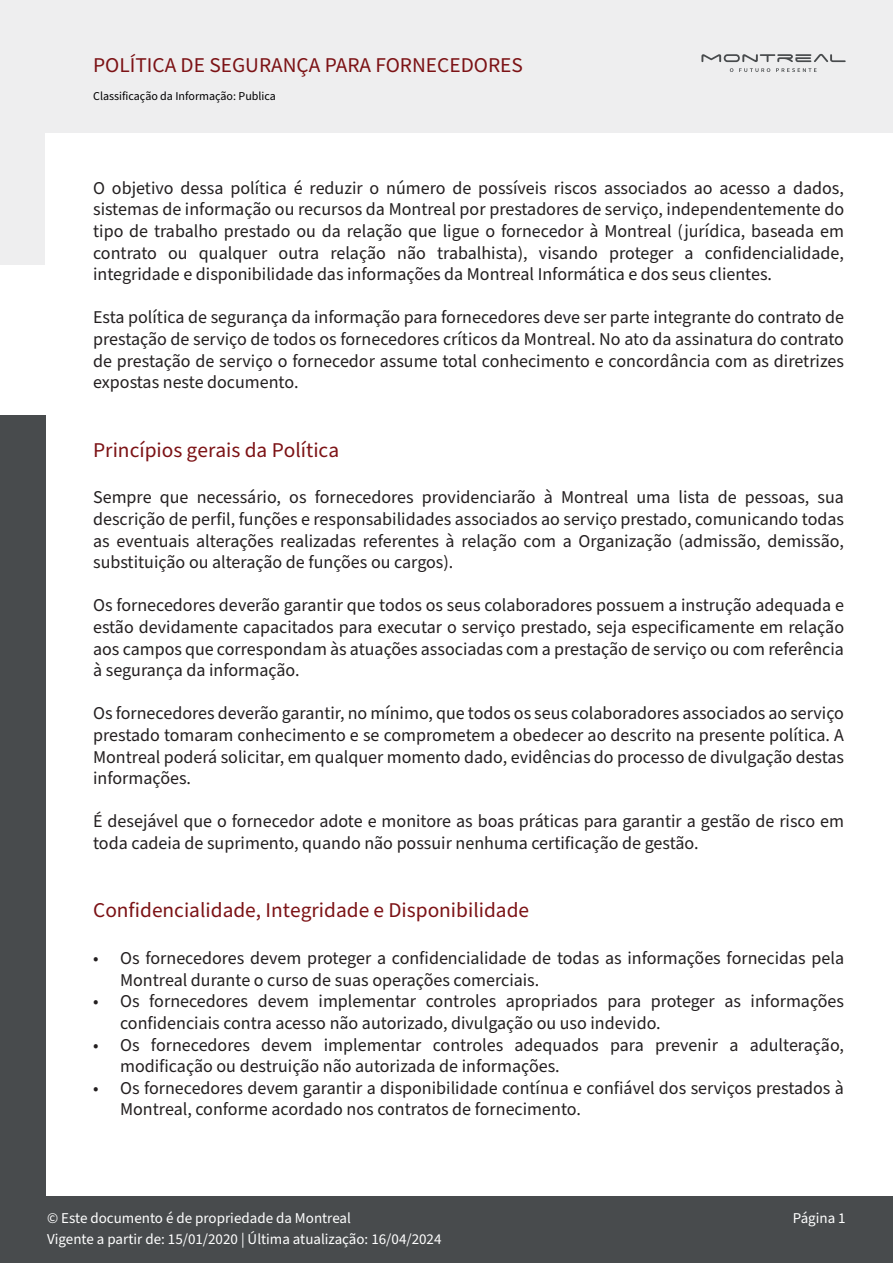
<style>
.page{position:relative;width:893px;height:1263px;background:#fff}
.page>*{position:absolute;margin:0;border:0;box-sizing:border-box;transform-origin:0 0}
.t1{font:21px "Source Sans Pro";color:#7c1215}
.t2{font:18px/21.6px "Source Sans Pro";color:#231f20;text-align:justify}
.t3{font:15px/21px "Source Sans Pro";color:#fff}
.t4{font:12px "Source Sans Pro";color:#000001}
</style>
<div class="page">
<div style="left:0;top:415px;width:45px;height:848px;background:#484b4d"></div>
<div style="left:0;top:0;width:45px;height:264px;background:#eeeeef"></div>
<div style="left:0;top:0;width:893px;height:132px;background:#eeeeef"></div>
<div style="left:0;top:1197px;width:893px;height:66px;background:#484b4d"></div>
<svg style="left:701px;top:54px;width:145px;height:18px"></svg>
<p class="t1" style="left:93px;top:51px;width:431px">POLÍTICA DE SEGURANÇA PARA FORNECEDORES</p>
<p class="t4" style="left:93px;top:88px;width:184px">Classificação da Informação: Publica</p>
<p class="t2" style="left:93px;top:178px;width:752px">O objetivo dessa política é reduzir o número de possíveis riscos associados ao acesso a dados, sistemas de informação ou recursos da Montreal por prestadores de serviço, independentemente do tipo de trabalho prestado ou da relação que ligue o fornecedor à Montreal (jurídica, baseada em contrato ou qualquer outra relação não trabalhista), visando proteger a confidencialidade, integridade e disponibilidade das informações da Montreal Informática e dos seus clientes.</p>
<p class="t2" style="left:93px;top:307px;width:753px">Esta política de segurança da informação para fornecedores deve ser parte integrante do contrato de prestação de serviço de todos os fornecedores críticos da Montreal. No ato da assinatura do contrato de prestação de serviço o fornecedor assume total conhecimento e concordância com as diretrizes expostas neste documento.</p>
<p class="t1" style="left:93px;top:436px;width:247px">Princípios gerais da Política</p>
<p class="t2" style="left:93px;top:487px;width:752px">Sempre que necessário, os fornecedores providenciarão à Montreal uma lista de pessoas, sua descrição de perfil, funções e responsabilidades associados ao serviço prestado, comunicando todas as eventuais alterações realizadas referentes à relação com a Organização (admissão, demissão, substituição ou alteração de funções ou cargos).</p>
<p class="t2" style="left:93px;top:595px;width:752px">Os fornecedores deverão garantir que todos os seus colaboradores possuem a instrução adequada e estão devidamente capacitados para executar o serviço prestado, seja especificamente em relação aos campos que correspondam às atuações associadas com a prestação de serviço ou com referência à segurança da informação.</p>
<p class="t2" style="left:93px;top:703px;width:752px">Os fornecedores deverão garantir, no mínimo, que todos os seus colaboradores associados ao serviço prestado tomaram conhecimento e se comprometem a obedecer ao descrito na presente política. A Montreal poderá solicitar, em qualquer momento dado, evidências do processo de divulgação destas informações.</p>
<p class="t2" style="left:93px;top:811px;width:752px">É desejável que o fornecedor adote e monitore as boas práticas para garantir a gestão de risco em toda cadeia de suprimento, quando não possuir nenhuma certificação de gestão.</p>
<p class="t1" style="left:93px;top:896px;width:438px">Confidencialidade, Integridade e Disponibilidade</p>
<p class="t2" style="left:120px;top:948px;width:725px;text-indent:-27px">• Os fornecedores devem proteger a confidencialidade de todas as informações fornecidas pela<br>Montreal durante o curso de suas operações comerciais.</p>
<p class="t2" style="left:120px;top:991px;width:725px;text-indent:-27px">• Os fornecedores devem implementar controles apropriados para proteger as informações confidenciais contra acesso não autorizado, divulgação ou uso indevido.</p>
<p class="t2" style="left:120px;top:1034px;width:725px;text-indent:-27px">• Os fornecedores devem implementar controles adequados para prevenir a adulteração, modificação ou destruição não autorizada de informações.</p>
<p class="t2" style="left:120px;top:1078px;width:725px;text-indent:-27px">• Os fornecedores devem garantir a disponibilidade contínua e confiável dos serviços prestados à<br>Montreal, conforme acordado nos contratos de fornecimento.</p>
<p class="t3" style="left:47px;top:1207px;width:396px">© Este documento é de propriedade da Montreal<br>Vigente a partir de: 15/01/2020 | Última atualização: 16/04/2024</p>
<p class="t3" style="left:793px;top:1207px;width:54px">Página 1</p>
</div>
